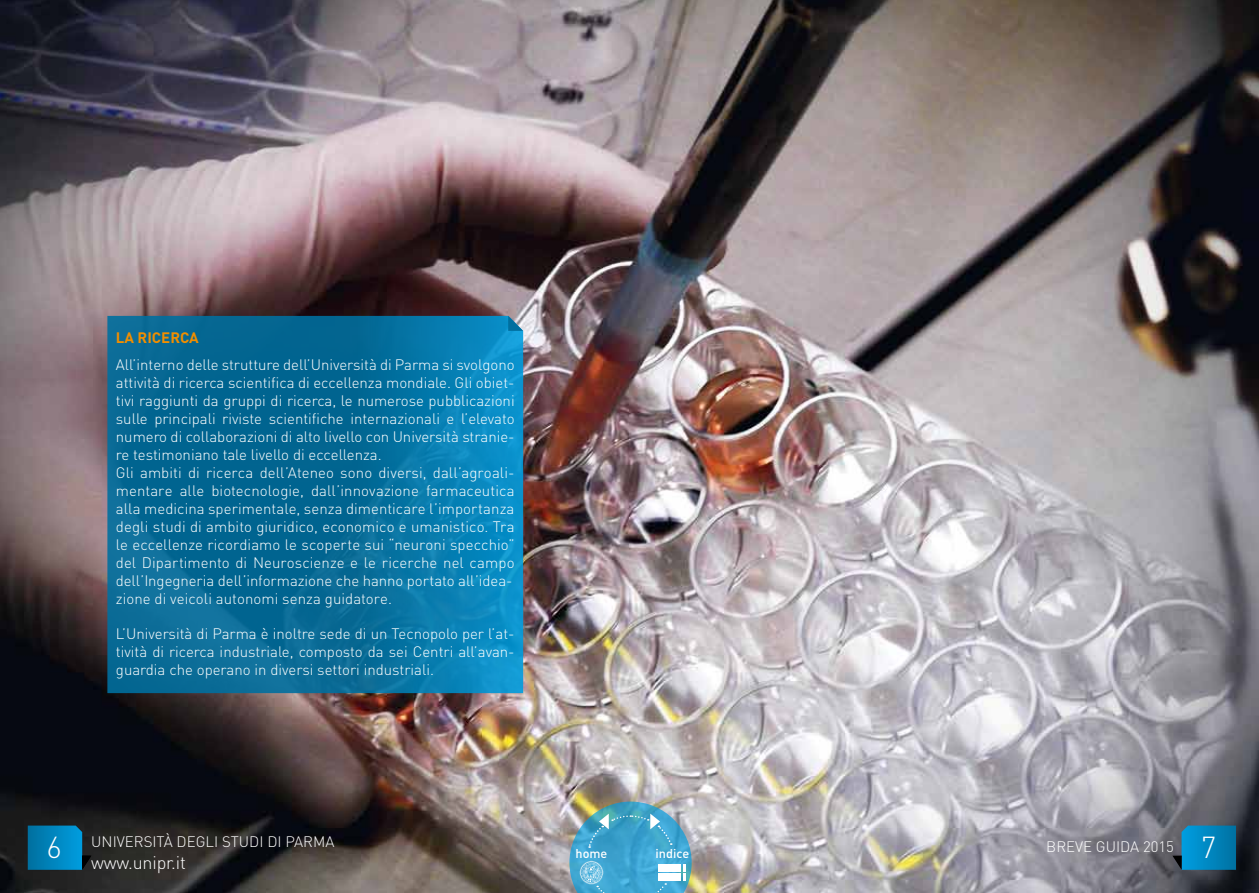
<style>
.page{position:relative;width:1259px;height:893px;background:#fff}
.page>*{position:absolute;margin:0;border:0;box-sizing:border-box;transform-origin:0 0}
.t1{font:300 30px "DIN";color:#fff}
.t2{font:300 18px "DIN";letter-spacing:-.01em;color:#fff}
.t3{font:300 15px/18px "DIN";color:#fff}
.t4{font:700 15px "DIN";color:#f18e00}
.t5{font:500 12.6px "DIN";color:#fff}
.s1{font-size:30px}
</style>
<div class="page">
<img style="left:0;top:0;width:1259px;height:893px">
<svg style="left:107px;top:316px;width:416px;height:377px;background:#06709f"></svg>
<svg style="left:508px;top:316px;width:15px;height:15px"></svg>
<svg style="left:1172px;top:826px;width:64px;height:44px;background:#0d7eaf"></svg>
<svg style="left:28px;top:826px;width:63px;height:44px;background:#0476a6"></svg>
<img style="left:569px;top:802px;width:122px;height:91px">
<p class="t4" style="left:116px;top:328px;width:84px">LA RICERCA</p>
<p class="t3" style="left:116px;top:355px;width:400px">All’interno delle strutture dell’Università di Parma si svolgono attività di ricerca scientifica di eccellenza mondiale. Gli obiet&shy;tivi raggiunti da gruppi di ricerca, le numerose pubblicazioni sulle principali riviste scientifiche internazionali e l’elevato numero di collaborazioni di alto livello con Università stranie&shy;re testimoniano tale livello di eccellenza.<br>Gli ambiti di ricerca dell’Ateneo sono diversi, dall’agroali&shy;mentare alle biotecnologie, dall’innovazione farmaceutica alla medicina sperimentale, senza dimenticare l’importanza degli studi di ambito giuridico, economico e umanistico. Tra le eccellenze ricordiamo le scoperte sui “neuroni specchio” del Dipartimento di Neuroscienze e le ricerche nel campo dell’Ingegneria dell’informazione che hanno portato all’idea&shy;zione di veicoli autonomi senza guidatore.</p>
<p class="t3" style="left:116px;top:624px;width:400px;text-align:justify">L’Università di Parma è inoltre sede di un Tecnopolo per l’at&shy;tività di ricerca industriale, composto da sei Centri all’avan&shy;guardia che operano in diversi settori industriali.</p>
<p class="t3" style="left:91px;top:832px;width:245px">UNIVERSITÀ DEGLI STUDI DI PARMA</p>
<p class="t2" style="left:91px;top:852px;width:96px">www.unipr.it</p>
<h1 class="t1" style="left:47px;top:829px;width:17px">6</h1>
<p class="t3" style="left:1046px;top:838px;width:171px">BREVE GUIDA 2015 <span class="s1">7</span></p>
<p class="t5" style="left:575px;top:845px;width:33px">home</p>
<p class="t5" style="left:655px;top:845px;width:35px">indice</p>
</div>
